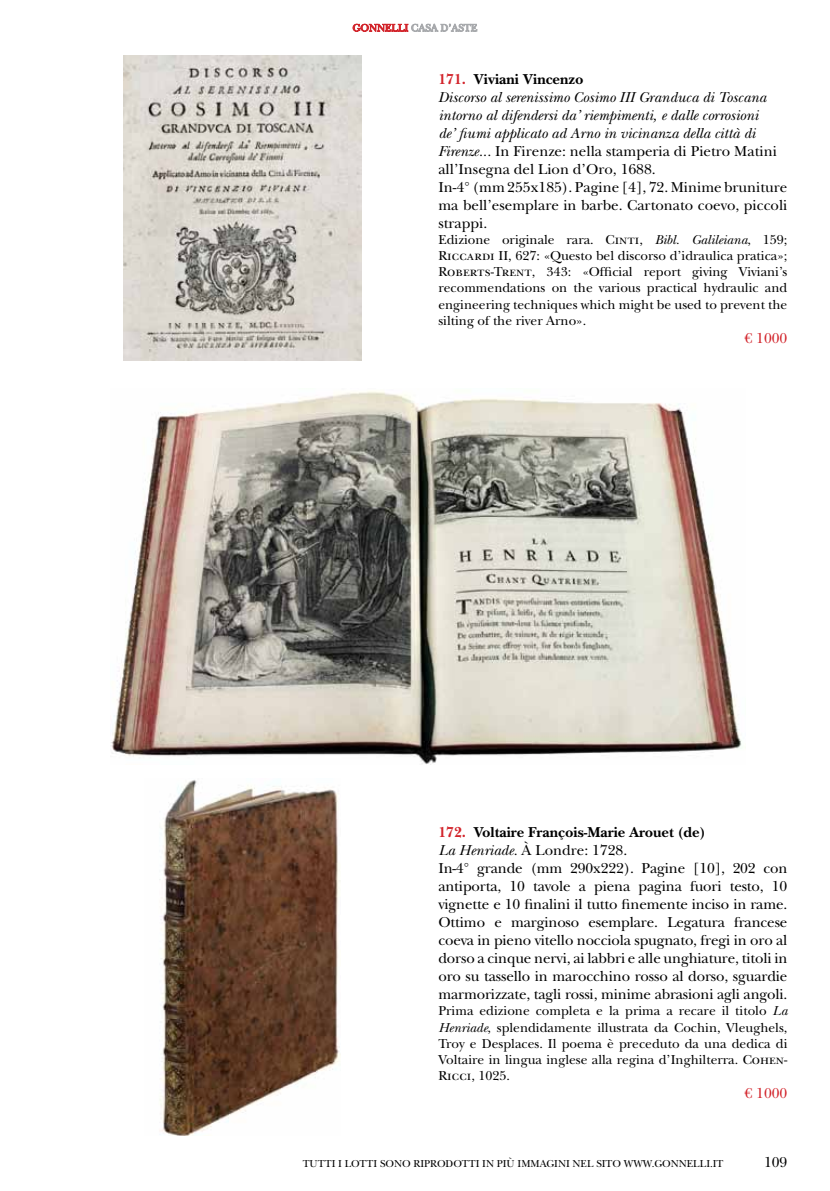
<style>
.page{position:relative;width:830px;height:1191px;background:#fff}
.page>*{position:absolute;margin:0;border:0;box-sizing:border-box;transform-origin:0 0}
.t1{font:15px/18px "New Baskerville Std";letter-spacing:-.01em;color:#000}
.t2{font:15px "New Baskerville Std";color:#d2232a}
.t3{font:13.5px/16.2px "New Baskerville Std";color:#000;text-align:justify}
.t4{font:10.5px "New Baskerville Std";letter-spacing:.12em;color:#000}
.t5{font:10.5px "New Baskerville Std";color:#d2232a}
.s1{font-weight:700;color:#d2232a}
.s2{font-weight:700}
.s3{font-style:italic}
</style>
<div class="page">
<svg style="left:352px;top:23px;width:125px;height:9px"></svg>
<img style="left:111px;top:391px;width:631px;height:374px">
<img style="left:159px;top:780px;width:182px;height:355px">
<img style="left:123px;top:55px;width:238px;height:306px">
<p class="t5" style="left:352px;top:22px;width:9px">GONN</p>
<p class="t1" style="left:438px;top:70px;width:350px"><span class="s1">171.</span> <span class="s2">Viviani Vincenzo<br></span><span class="s3">Discorso al serenissimo Cosimo III Granduca di Toscana intorno al difendersi da’ riempimenti, e dalle corrosioni<br>de’ fiumi applicato ad Arno in vicinanza della città di Firenze...</span> In Firenze: nella stamperia di Pietro Matini all’Insegna del Lion d’Oro, 1688.<br>In-4° (mm 255x185). Pagine [4], 72. Minime bruniture ma bell’esemplare in barbe. Cartonato coevo, piccoli strappi.</p>
<p class="t3" style="left:438px;top:231px;width:350px">Edizione originale rara. Cinti, <span class="s3">Bibl. Galileiana</span>, 159; Riccardi II, 627: «Questo bel discorso d’idraulica pratica»; Roberts-Trent, 343: «Official report giving Viviani’s recommendations on the various practical hydraulic and engineering techniques which might be used to prevent the silting of the river Arno».</p>
<p class="t2" style="left:744px;top:329px;width:44px">€ 1000</p>
<p class="t1" style="left:438px;top:823px;width:350px"><span class="s1">172.</span> <span class="s2">Voltaire François-Marie Arouet (de)<br></span><span class="s3">La Henriade.</span> À Londre: 1728.<br>In-4° grande (mm 290x222). Pagine [10], 202 con antiporta, 10 tavole a piena pagina fuori testo, 10 vignette e 10 finalini il tutto finemente inciso in rame.<br>Ottimo e marginoso esemplare. Legatura francese coeva in pieno vitello nocciola spugnato, fregi in oro al dorso a cinque nervi, ai labbri e alle unghiature, titoli in oro su tassello in marocchino rosso al dorso, sguardie marmorizzate, tagli rossi, minime abrasioni agli angoli.</p>
<p class="t3" style="left:438px;top:1003px;width:350px">Prima edizione completa e la prima a recare il titolo <span class="s3">La Henriade</span>, splendidamente illustrata da Cochin, Vleughels, Troy e Desplaces. Il poema è preceduto da una dedica di Voltaire in lingua inglese alla regina d’Inghilterra. Cohen-Ricci, 1025.</p>
<p class="t2" style="left:744px;top:1084px;width:44px">€ 1000</p>
<p class="t4" style="left:302px;top:1157px;width:228px">tutti i lotti sono riprodotti in più immma</p>
<p class="t4" style="left:546px;top:1157px;width:148px">gini nel sito www.gonnlell</p>
<p class="t4" style="left:706px;top:1157px;width:19px">i.it</p>
<p class="t1" style="left:763px;top:1153px;width:25px">109</p>
</div>
